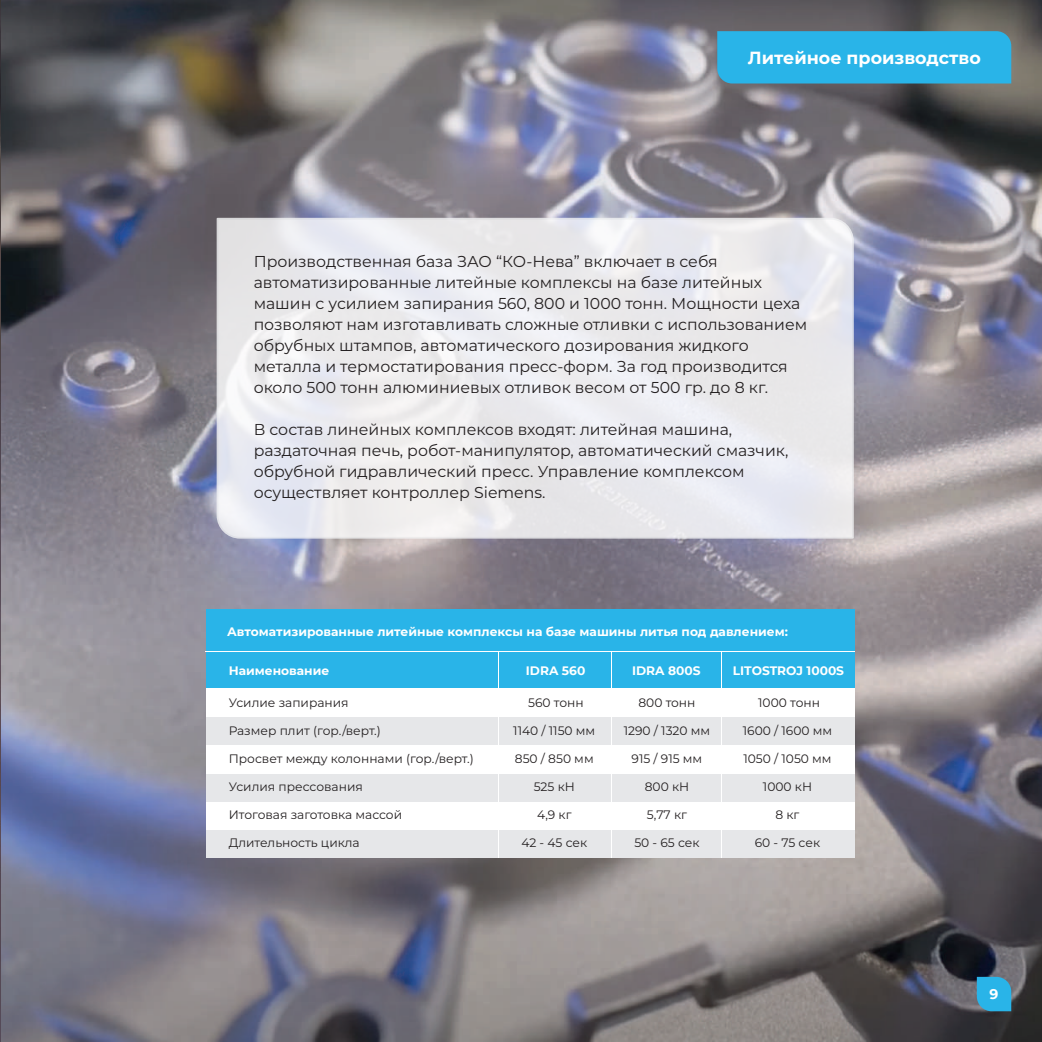
<style>
.page{position:relative;width:1042px;height:1042px;background:#fff}
.page>*{position:absolute;margin:0;border:0;box-sizing:border-box;transform-origin:0 0}
.t1{font:700 17.5px "Montserrat";color:#fff}
.t2{font:15.75px/21px "Montserrat";color:#231f20}
.t3{font:700 14px "Montserrat";color:#fff}
.t4{font:12.25px "Montserrat";color:#231f20}
.t5{font:700 12.25px "Montserrat";color:#fff}
</style>
<div class="page">
<img style="left:0;top:0;width:1042px;height:1042px">
<svg style="left:977px;top:977px;width:34px;height:34px"></svg>
<div style="left:717px;top:31px;width:294px;height:52px;background:#29b4e8"></div>
<svg style="left:217px;top:218px;width:637px;height:321px"></svg>
<div style="left:206px;top:609px;width:648px;height:80px;background:#29b4e8"></div>
<div style="left:206px;top:829px;width:648px;height:28px;background:#e6e7e9"></div>
<div style="left:206px;top:801px;width:648px;height:28px;background:#fff"></div>
<div style="left:206px;top:773px;width:648px;height:28px;background:#e6e7e9"></div>
<div style="left:206px;top:717px;width:648px;height:28px;background:#e6e7e9"></div>
<div style="left:206px;top:689px;width:648px;height:28px;background:#fff"></div>
<hr style="left:497px;top:652px;width:1px;height:205px;background:#fff">
<hr style="left:721px;top:652px;width:1px;height:205px;background:#fff">
<hr style="left:205px;top:651px;width:649px;height:1px;background:#fff">
<hr style="left:611px;top:652px;width:1px;height:205px;background:#fff">
<div style="left:206px;top:745px;width:648px;height:28px;background:#fff"></div>
<p class="t1" style="left:748px;top:45px;width:235px">Литейное производство</p>
<p class="t2" style="left:254px;top:250px;width:555px">Производственная база ЗАО “КО-Нева” включает в себя автоматизированные литейные комплексы на базе литейных машин с усилием запирания 560, 800 и 1000 тонн. Мощности цеха позволяют нам изготавливать сложные отливки с использованием обрубных штампов, автоматического дозирования жидкого металла и термостатирования пресс-форм. За год производится около 500 тонн алюминиевых отливок весом от 500 гр. до 8 кг.</p>
<p class="t2" style="left:254px;top:418px;width:536px">В состав линейных комплексов входят: литейная машина, раздаточная печь, робот-манипулятор, автоматический смазчик, обрубной гидравлический пресс. Управление комплексом осуществляет контроллер Siemens.</p>
<p class="t5" style="left:227px;top:622px;width:562px">Автоматизированные литейные комплексы на базе машины литья под давлением:</p>
<p class="t5" style="left:632px;top:661px;width:70px">IDRA 800S</p>
<p class="t4" style="left:229px;top:694px;width:121px">Усилие запирания</p>
<p class="t4" style="left:229px;top:722px;width:154px">Размер плит (гор./верт.)</p>
<p class="t4" style="left:229px;top:750px;width:247px">Просвет между колоннами (гор./верт.)</p>
<p class="t4" style="left:229px;top:778px;width:136px">Усилия прессования</p>
<p class="t4" style="left:229px;top:806px;width:175px">Итоговая заготовка массой</p>
<p class="t4" style="left:229px;top:834px;width:133px">Длительность цикла</p>
<p class="t5" style="left:229px;top:661px;width:102px">Наименование</p>
<p class="t5" style="left:526px;top:661px;width:61px">IDRA 560</p>
<p class="t5" style="left:733px;top:661px;width:113px">LITOSTROJ 1000S</p>
<p class="t4" style="left:758px;top:694px;width:63px">1000 тонн</p>
<p class="t4" style="left:743px;top:722px;width:91px">1600 / 1600 мм</p>
<p class="t4" style="left:743px;top:750px;width:90px">1050 / 1050 мм</p>
<p class="t4" style="left:763px;top:778px;width:51px">1000 кН</p>
<p class="t4" style="left:775px;top:806px;width:25px">8 кг</p>
<p class="t4" style="left:755px;top:834px;width:67px">60 - 75 сек</p>
<p class="t4" style="left:528px;top:694px;width:57px">560 тонн</p>
<p class="t4" style="left:513px;top:722px;width:84px">1140 / 1150 мм</p>
<p class="t4" style="left:515px;top:750px;width:80px">850 / 850 мм</p>
<p class="t4" style="left:534px;top:778px;width:43px">525 кН</p>
<p class="t4" style="left:537px;top:806px;width:36px">4,9 кг</p>
<p class="t4" style="left:521px;top:834px;width:67px">42 - 45 сек</p>
<p class="t4" style="left:638px;top:694px;width:59px">800 тонн</p>
<p class="t4" style="left:624px;top:722px;width:88px">1290 / 1320 мм</p>
<p class="t4" style="left:631px;top:750px;width:72px">915 / 915 мм</p>
<p class="t4" style="left:645px;top:778px;width:46px">800 кН</p>
<p class="t4" style="left:647px;top:806px;width:41px">5,77 кг</p>
<p class="t4" style="left:634px;top:834px;width:67px">50 - 65 сек</p>
<p class="t3" style="left:989px;top:984px;width:10px">9</p>
</div>
